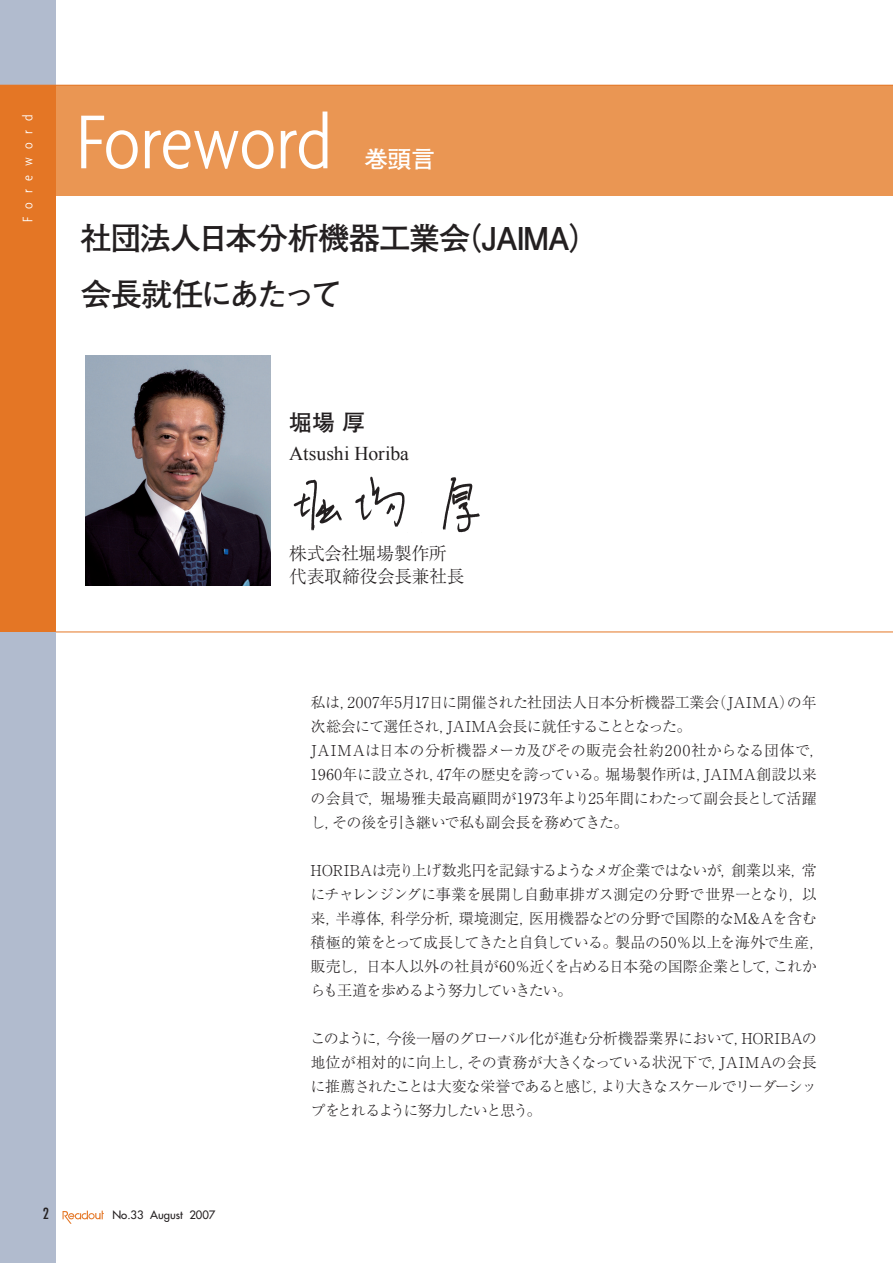
<style>
.page{position:relative;width:893px;height:1263px;background:#fff}
.page>*{position:absolute;margin:0;border:0;box-sizing:border-box;transform-origin:0 0}
.t1{font:300 condensed 82.5px "Agenda";letter-spacing:-.015em;color:#fff}
.t2{font:31.5px/55.2px "Futo Go B101 Pro Bold 90 pv RKSJ H";letter-spacing:-.055em;color:#231f20}
.t3{font:23.55px "Futo Go B101 Pro Bold 90 pv RKSJ H";color:#fff}
.t4{font:22.5px "Futo Go B101 Pro Bold 90 pv RKSJ H";color:#231f20}
.t5{font:19.5px "Times New Roman";letter-spacing:-.005em;color:#231f20}
.t6{font:17.7px/23.2px "Ryumin Pro Light 90 pv RKSJ H";letter-spacing:-.01em;color:#231f20}
.t7{font:15px/24px "Ryumin Pro Light 90 pv RKSJ H";letter-spacing:-.03em;color:#231f20}
.t8{font:300 condensed 15px "Agenda";letter-spacing:.565em;color:#fff}
.t9{font:condensed 15px "Futura";color:#231f20}
.t10{font:11.25px "Futura";color:#231f20}
</style>
<div class="page">
<hr style="left:0;top:632px;width:892px;height:1px;background:#e47625">
<div style="left:55px;top:85px;width:837px;height:111px;background:#ea9653"></div>
<div style="left:0;top:0;width:55px;height:1263px;background:#b1bbce"></div>
<div style="left:0;top:85px;width:55px;height:547px;background:#e47625"></div>
<svg style="left:63px;top:1211px;width:41px;height:13px"></svg>
<hr style="left:0;top:85px;width:892px;height:1px;background:#e47625">
<img style="left:85px;top:356px;width:185px;height:229px">
<img style="left:293px;top:476px;width:187px;height:57px">
<p class="t8" style="left:18px;top:222px;width:109px;rotate:-90deg">Foreword</p>
<h1 class="t1" style="left:77px;top:92px;width:257px">Foreword</h1>
<h3 class="t3" style="left:364px;top:151px;width:72px">巻頭言</h3>
<h2 class="t2" style="left:80px;top:215px;width:521px">社団法人日本分析機器工業会（JAIMA）会長就任にあたって</h2>
<h3 class="t4" style="left:289px;top:414px;width:77px">堀場 厚</h3>
<h3 class="t5" style="left:289px;top:443px;width:121px">Atsushi Horiba</h3>
<p class="t6" style="left:289px;top:544px;width:177px">株式会社堀場製作所代表取締役会長兼社長</p>
<p class="t9" style="left:43px;top:1207px;width:8px">2</p>
<p class="t10" style="left:112px;top:1210px;width:104px">No.33 August 2007</p>
<p class="t7" style="left:310px;top:693px;width:515px">私は，2007年5月17日に開催された社団法人日本分析機器工業会（JAIMA）の年次総会にて選任され，JAIMA会長に就任することとなった。<br>JAIMAは日本の分析機器メーカ及びその販売会社約200社からなる団体で，1960年に設立され，47年の歴史を誇っている。堀場製作所は，JAIMA創設以来の会員で，堀場雅夫最高顧問が1973年より25年間にわたって副会長として活躍し，その後を引き継いで私も副会長を務めてきた。</p>
<p class="t7" style="left:310px;top:861px;width:515px">HORIBAは売り上げ数兆円を記録するようなメガ企業ではないが，創業以来，常にチャレンジングに事業を展開し自動車排ガス測定の分野で世界一となり，以来，半導体，科学分析，環境測定，医用機器などの分野で国際的なM&amp;Ａを含む積極的策をとって成長してきたと自負している。製品の50％以上を海外で生産，販売し，日本人以外の社員が60％近くを占める日本発の国際企業として，これからも王道を歩めるよう努力していきたい。</p>
<p class="t7" style="left:310px;top:1029px;width:507px;text-align:justify">このように，今後一層のグローバル化が進む分析機器業界において，HORIBAの地位が相対的に向上し，その責務が大きくなっている状況下で，JAIMAの会長に推薦されたことは大変な栄誉であると感じ，より大きなスケールでリーダーシップをとれるように努力したいと思う。</p>
</div>
